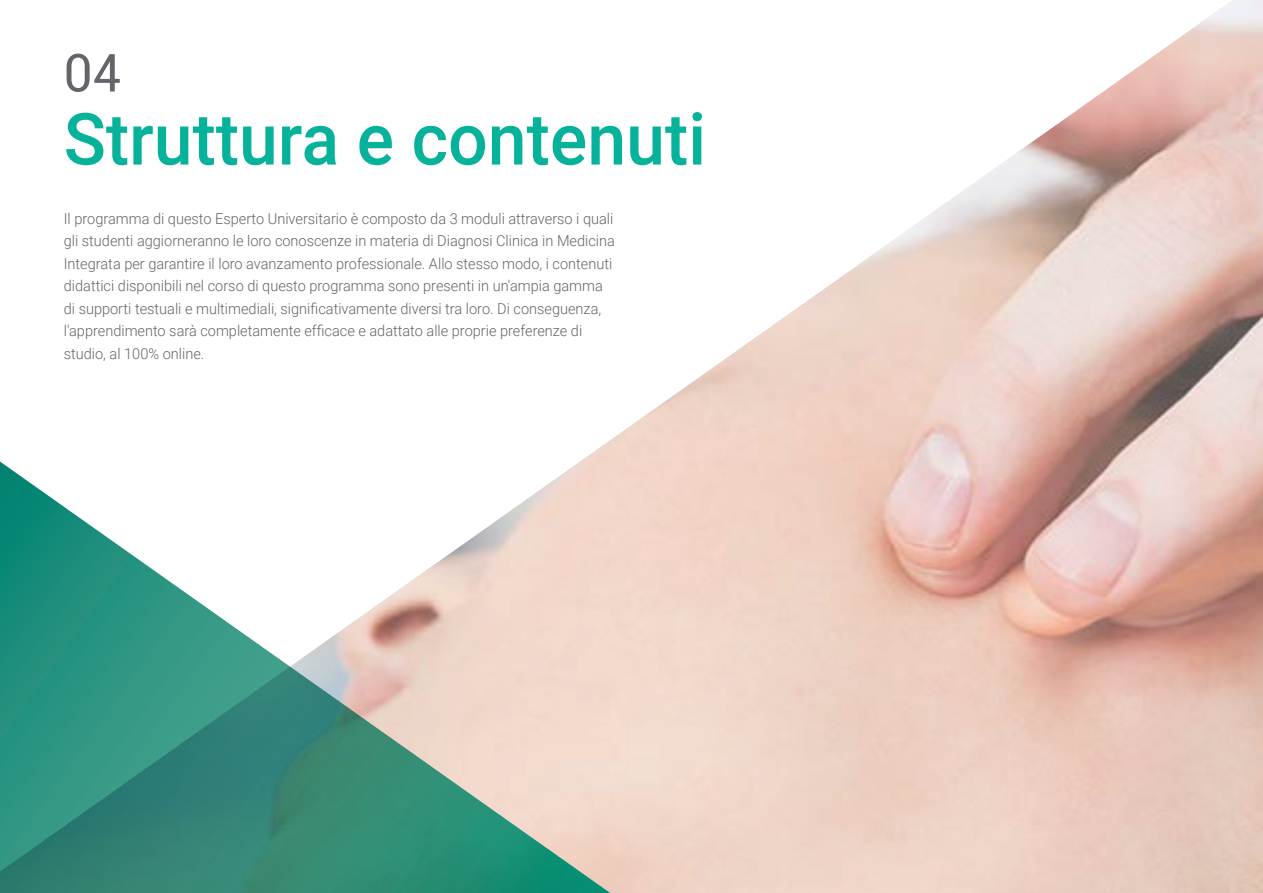
<style>
.page{position:relative;width:1263px;height:893px;background:#fff}
.page>*{position:absolute;margin:0;border:0;box-sizing:border-box;transform-origin:0 0}
.Portadilla{font:500 72px "Roboto";color:#07b29b}
.t1{font:52.5px "Roboto";color:#63656a}
.t2{font:300 15px/22.5px "Roboto";color:#63656a}
</style>
<div class="page">
<img style="left:602px;top:0;width:661px;height:893px">
<svg style="left:0;top:446px;width:640px;height:447px"></svg>
<p class="t1" style="left:64px;top:36px;width:59px">04</p>
<p class="Portadilla" style="left:64px;top:89px;width:644px">Struttura e contenuti</p>
<p class="t2" style="left:64px;top:207px;width:553px">Il programma di questo Esperto Universitario è composto da 3 moduli attraverso i quali gli studenti aggiorneranno le loro conoscenze in materia di Diagnosi Clinica in Medicina Integrata per garantire il loro avanzamento professionale. Allo stesso modo, i contenuti didattici disponibili nel corso di questo programma sono presenti in un'ampia gamma di supporti testuali e multimediali, significativamente diversi tra loro. Di conseguenza, l'apprendimento sarà completamente efficace e adattato alle proprie preferenze di studio, al 100% online.</p>
</div>
